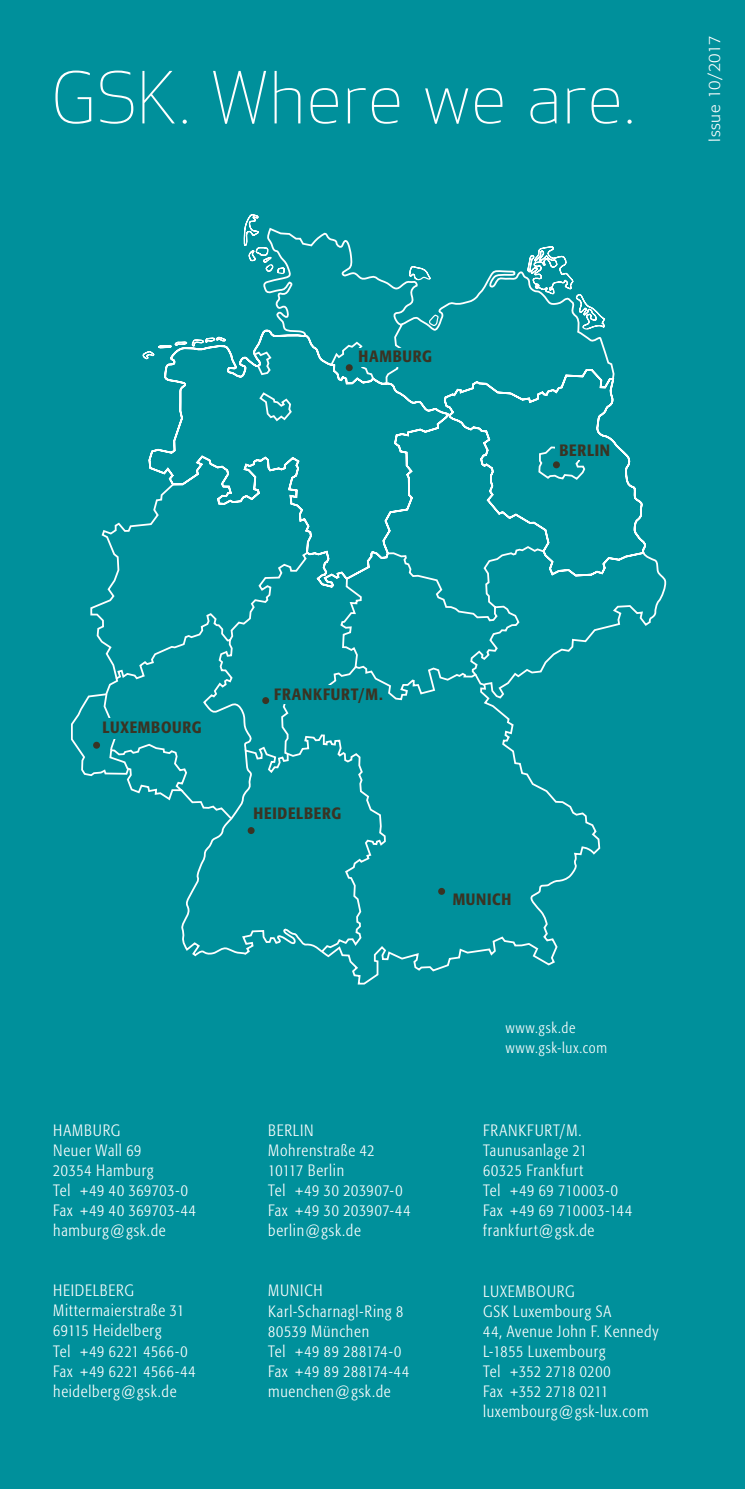
<style>
.page{position:relative;width:745px;height:1489px;background:#fff}
.page>*{position:absolute;margin:0;border:0;box-sizing:border-box;transform-origin:0 0}
.t1{font:300 70px "Apex Sans";letter-spacing:-.02em;color:#fff}
.t2{font:300 condensed 16.25px/20px "Formata";letter-spacing:.045em;color:#fff}
.t3{font:500 condensed 16.25px "Formata";letter-spacing:.045em;color:#393424}
.t4{font:300 16.25px "Formata";letter-spacing:.025em;color:#fff}
.t5{font:300 condensed 16.25px "Formata";letter-spacing:.045em;color:#fff}
.t6{font:300 condensed 15px/20px "Formata";letter-spacing:.06em;color:#fff}
</style>
<div class="page">
<div style="left:0;top:0;width:744px;height:1488px;background:#00909b"></div>
<svg style="left:148px;top:422px;width:191px;height:166px"></svg>
<svg style="left:309px;top:672px;width:291px;height:313px"></svg>
<svg style="left:181px;top:742px;width:143px;height:214px"></svg>
<svg style="left:90px;top:482px;width:85px;height:162px"></svg>
<svg style="left:103px;top:550px;width:206px;height:270px"></svg>
<svg style="left:339px;top:270px;width:328px;height:431px"></svg>
<svg style="left:71px;top:692px;width:59px;height:85px"></svg>
<svg style="left:526px;top:246px;width:79px;height:100px"></svg>
<svg style="left:142px;top:214px;width:309px;height:208px"></svg>
<div style="left:262px;top:697px;width:7px;height:7px;background:#393424;border-radius:50%"></div>
<div style="left:247px;top:827px;width:7px;height:7px;background:#393424;border-radius:50%"></div>
<div style="left:438px;top:887px;width:7px;height:7px;background:#393424;border-radius:50%"></div>
<div style="left:93px;top:741px;width:7px;height:7px;background:#393424;border-radius:50%"></div>
<div style="left:552px;top:461px;width:7px;height:7px;background:#393424;border-radius:50%"></div>
<div style="left:345px;top:364px;width:7px;height:7px;background:#393424;border-radius:50%"></div>
<div style="left:357px;top:348px;width:102px;height:19px;background:#00909b"></div>
<div style="left:100px;top:718px;width:116px;height:20px;background:#00909b"></div>
<div style="left:276px;top:685px;width:100px;height:19px;background:#00909b"></div>
<div style="left:449px;top:889px;width:79px;height:20px;background:#00909b"></div>
<div style="left:554px;top:443px;width:57px;height:16px;background:#00909b"></div>
<h1 class="t1" style="left:50px;top:53px;width:588px">GSK. Where we are.</h1>
<p class="t4" style="left:704px;top:142px;width:108px;rotate:-90deg">Issue 10/2017</p>
<p class="t3" style="left:358px;top:347px;width:75px">HAMBURG</p>
<p class="t3" style="left:559px;top:441px;width:52px">BERLIN</p>
<p class="t3" style="left:102px;top:717px;width:100px">LUXEMBOURG</p>
<p class="t2" style="left:53px;top:1120px;width:144px">HAMBURG<br>Neuer Wall 69<br>20354 Hamburg<br>Tel +49 40 369703-0<br>Fax +49 40 369703-44 hamburg@gsk.de</p>
<p class="t2" style="left:53px;top:1280px;width:144px">HEIDELBERG<br>Mittermaierstraße 31<br>69115 Heidelberg<br>Tel +49 6221 4566-0<br>Fax +49 6221 4566-44 heidelberg@gsk.de</p>
<p class="t3" style="left:274px;top:684px;width:110px">FRANKFURT/M.</p>
<p class="t3" style="left:253px;top:803px;width:89px">HEIDELBERG</p>
<p class="t3" style="left:452px;top:889px;width:60px">MUNICH</p>
<p class="t2" style="left:268px;top:1120px;width:144px">BERLIN<br>Mohrenstraße 42<br>10117 Berlin<br>Tel +49 30 203907-0<br>Fax +49 30 203907-44 berlin@gsk.de</p>
<p class="t5" style="left:268px;top:1281px;width:56px">MUNICH</p>
<p class="t2" style="left:268px;top:1300px;width:142px">Karl-Scharnagl-Ring 8<br>80539 München<br>Tel +49 89 288174-0<br>Fax +49 89 288174-44 muenchen@gsk.de</p>
<p class="t6" style="left:505px;top:1018px;width:103px">www.gsk.de www.gsk-lux.com</p>
<p class="t2" style="left:483px;top:1120px;width:150px">FRANKFURT/M.<br>Taunusanlage 21<br>60325 Frankfurt<br>Tel +49 69 710003-0<br>Fax +49 69 710003-144 frankfurt@gsk.de</p>
<p class="t2" style="left:483px;top:1280px;width:177px">LUXEMBOURG<br>GSK Luxembourg SA<br>44, Avenue John F. Kennedy<br>L-1855 Luxembourg<br>Tel +352 2718 0200<br>Fax +352 2718 0211 luxembourg@gsk-lux.com</p>
</div>
